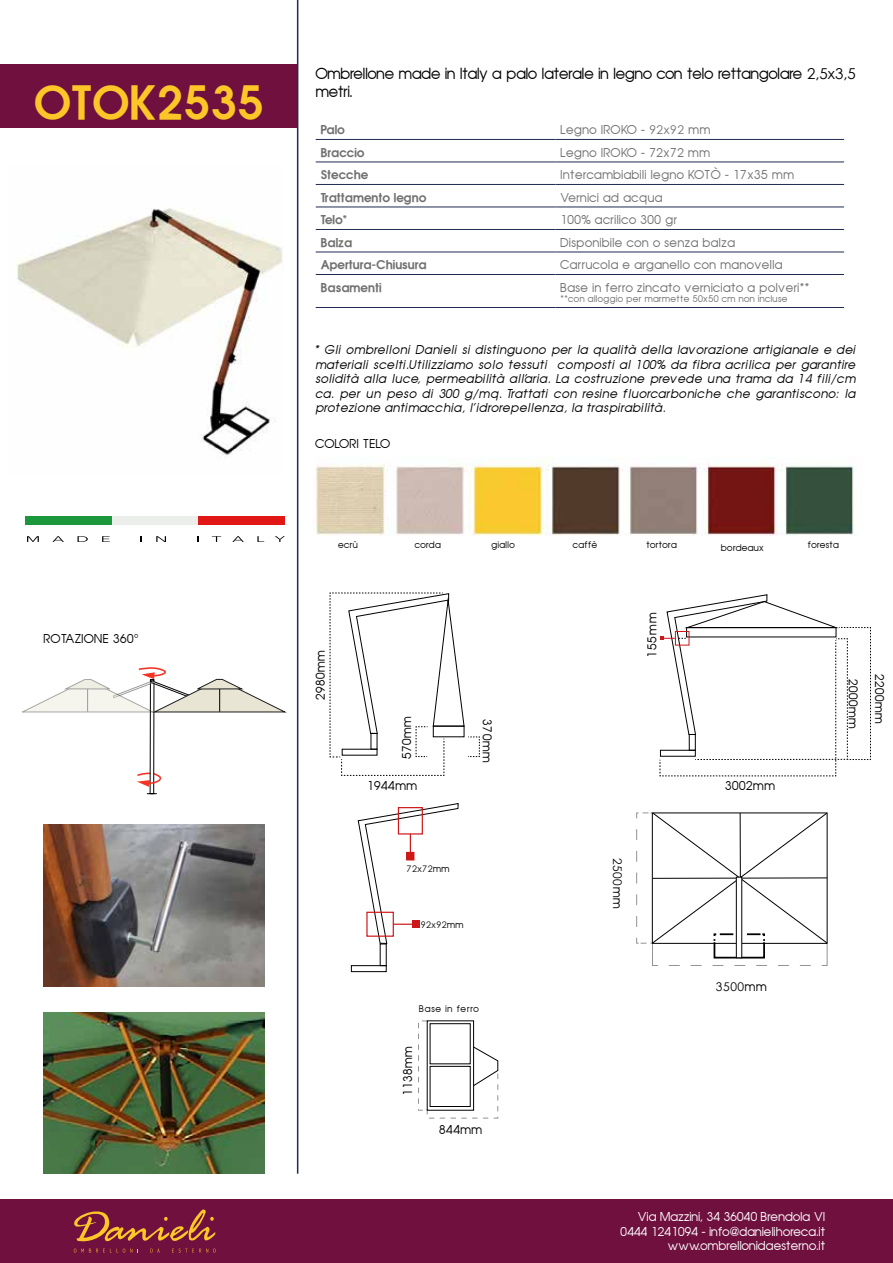
<style>
.page{position:relative;width:893px;height:1263px;background:#fff}
.page>*{position:absolute;margin:0;border:0;box-sizing:border-box;transform-origin:0 0}
.t1{font:700 45px "Trendex SSK Semi";color:#fdc628}
.t2{font:15px/18px "Trendex SSK";color:#000}
.t3{font:12px/14.4px "Trendex SSK Italic";letter-spacing:.05em;color:#000;text-align:justify}
.t4{font:12px "Trendex SSK";letter-spacing:.05em;color:#71706f}
.t5{font:12px/14.4px "Trendex SSK";letter-spacing:.025em;color:#fff;text-align:right}
.t6{font:12px "Trendex SSK";letter-spacing:.05em;color:#000}
.t7{font:700 12px "Trendex SSK Semi";color:#71706f}
.t8{font:12px "Century Gothic";letter-spacing:.05em;color:#000}
.t9{font:9px "Trendex SSK";letter-spacing:.05em;color:#000}
.t10{font:9px "Trendex SSK";letter-spacing:.05em;color:#71706f}
.t11{font:9px "Century Gothic";letter-spacing:.05em;color:#000}
.t12{font:9px "Trendex SSK";letter-spacing:.1em;color:#000}
.s1{font-family:"Century Gothic"}
.s2{font-family:"Trendex SSK"}
</style>
<div class="page">
<div style="left:0;top:64px;width:298px;height:64px;background:#6f103f"></div>
<hr style="left:297px;top:0;width:1px;height:1174px;background:#1f2b51">
<img style="left:16px;top:208px;width:267px;height:247px">
<div style="left:26px;top:517px;width:86px;height:8px;background:#1c983c"></div>
<div style="left:112px;top:517px;width:86px;height:8px;background:#eceeec"></div>
<div style="left:198px;top:517px;width:87px;height:8px;background:#e01714"></div>
<svg style="left:27px;top:536px;width:12px;height:6px"></svg>
<svg style="left:52px;top:536px;width:12px;height:6px"></svg>
<svg style="left:78px;top:536px;width:10px;height:6px"></svg>
<svg style="left:102px;top:536px;width:8px;height:6px"></svg>
<svg style="left:156px;top:536px;width:10px;height:6px"></svg>
<svg style="left:212px;top:536px;width:9px;height:6px"></svg>
<svg style="left:232px;top:536px;width:12px;height:6px"></svg>
<svg style="left:257px;top:536px;width:7px;height:6px"></svg>
<svg style="left:275px;top:536px;width:10px;height:6px"></svg>
<hr style="left:316px;top:139px;width:239px;height:1px;background:#1f2b51">
<hr style="left:555px;top:139px;width:289px;height:1px;background:#1f2b51">
<hr style="left:316px;top:162px;width:239px;height:1px;background:#1f2b51">
<hr style="left:555px;top:162px;width:289px;height:1px;background:#1f2b51">
<hr style="left:316px;top:252px;width:239px;height:1px;background:#1f2b51">
<hr style="left:555px;top:252px;width:289px;height:1px;background:#1f2b51">
<hr style="left:316px;top:274px;width:239px;height:1px;background:#1f2b51">
<hr style="left:555px;top:274px;width:289px;height:1px;background:#1f2b51">
<hr style="left:316px;top:307px;width:239px;height:1px;background:#1f2b51">
<hr style="left:555px;top:307px;width:289px;height:1px;background:#1f2b51">
<hr style="left:316px;top:184px;width:239px;height:1px;background:#1f2b51">
<hr style="left:555px;top:184px;width:289px;height:1px;background:#1f2b51">
<hr style="left:316px;top:207px;width:239px;height:1px;background:#1f2b51">
<hr style="left:555px;top:207px;width:289px;height:1px;background:#1f2b51">
<hr style="left:316px;top:229px;width:239px;height:1px;background:#1f2b51">
<hr style="left:555px;top:229px;width:289px;height:1px;background:#1f2b51">
<svg style="left:357px;top:803px;width:102px;height:141px"></svg>
<div style="left:412px;top:921px;width:7px;height:7px;background:#cd1719"></div>
<svg style="left:636px;top:812px;width:192px;height:154px"></svg>
<div style="left:736px;top:877px;width:6px;height:81px;background:#fff"></div>
<div style="left:736px;top:877px;width:6px;height:81px;border:1px solid #000"></div>
<div style="left:430px;top:1023px;width:41px;height:41px;border:1px solid #000"></div>
<div style="left:418px;top:1020px;width:10px;height:90px;border:1px dashed #939391"></div>
<svg style="left:427px;top:1046px;width:71px;height:73px"></svg>
<div style="left:427px;top:1020px;width:47px;height:90px;border:1px solid #000"></div>
<div style="left:351px;top:965px;width:36px;height:7px;border:1px solid #000"></div>
<div style="left:0;top:1199px;width:893px;height:64px;background:#6f103f"></div>
<svg style="left:74px;top:1209px;width:142px;height:43px"></svg>
<img style="left:315px;top:457px;width:541px;height:78px">
<svg style="left:660px;top:594px;width:211px;height:183px"></svg>
<svg style="left:330px;top:593px;width:150px;height:183px"></svg>
<img style="left:44px;top:1012px;width:221px;height:162px">
<img style="left:44px;top:825px;width:221px;height:161px">
<svg style="left:22px;top:667px;width:263px;height:45px"></svg>
<svg style="left:137px;top:772px;width:25px;height:15px"></svg>
<h1 class="t1" style="left:34px;top:73px;width:232px">OTOK2535</h1>
<p class="t6" style="left:44px;top:631px;width:97px">ROTAZIONE 360°</p>
<p class="t2" style="left:316px;top:64px;width:542px">Ombrellone made in Italy a palo laterale in legno con telo rettangolare <span class="s1">2,5x3,5 </span>metri.</p>
<p class="t7" style="left:321px;top:122px;width:26px">Palo</p>
<p class="t4" style="left:561px;top:122px;width:151px">Legno IROKO - <span class="s1">92x92</span> mm</p>
<p class="t7" style="left:321px;top:145px;width:45px">Braccio</p>
<p class="t4" style="left:561px;top:145px;width:151px">Legno IROKO - 72x72 mm</p>
<p class="t7" style="left:321px;top:167px;width:49px">Stecche</p>
<p class="t4" style="left:561px;top:167px;width:235px">Intercambiabili legno KOTÒ - 17x35 mm</p>
<p class="t7" style="left:321px;top:190px;width:107px">Trattamento legno</p>
<p class="t4" style="left:561px;top:190px;width:103px">Vernici ad acqua</p>
<p class="t7" style="left:321px;top:212px;width:28px">Telo*</p>
<p class="t4" style="left:561px;top:212px;width:118px">100% acrilico 300 gr</p>
<p class="t7" style="left:321px;top:235px;width:33px">Balza</p>
<p class="t4" style="left:561px;top:235px;width:176px">Disponibile con o senza balza</p>
<p class="t7" style="left:321px;top:257px;width:107px">Apertura-Chiusura</p>
<p class="t4" style="left:561px;top:257px;width:223px">Carrucola e arganello con manovella</p>
<p class="t7" style="left:321px;top:280px;width:62px">Basamenti</p>
<p class="t4" style="left:561px;top:280px;width:250px">Base in ferro zincato verniciato a polveri**</p>
<p class="t10" style="left:561px;top:293px;width:228px">**con alloggio per marmette 50x50 cm non incluse</p>
<p class="t3" style="left:316px;top:342px;width:542px">* Gli ombrelloni Danieli si distinguono per la qualità della lavorazione artigianale e dei materiali scelti.Utilizziamo solo tessuti composti al 100% da fibra acrilica per garantire solidità alla luce, permeabilità all’aria. La costruzione prevede una trama da 14 fili/cm ca. per un peso di 300 g/mq. Trattati con resine fluorcarboniche che garantiscono: la protezione antimacchia, l’idrorepellenza, la traspirabilità.</p>
<p class="t6" style="left:315px;top:436px;width:76px">COLORI TELO</p>
<p class="t9" style="left:338px;top:539px;width:21px">ecrù</p>
<p class="t9" style="left:415px;top:539px;width:27px">corda</p>
<p class="t9" style="left:492px;top:539px;width:25px">giallo</p>
<p class="t9" style="left:573px;top:539px;width:26px">caffè</p>
<p class="t9" style="left:646px;top:539px;width:32px">tortora</p>
<p class="t9" style="left:808px;top:539px;width:32px">foresta</p>
<p class="t9" style="left:721px;top:542px;width:44px">bordeaux</p>
<p class="t6" style="left:313px;top:700px;width:51px;rotate:-90deg">2980mm</p>
<p class="t6" style="left:399px;top:759px;width:44px;rotate:-90deg">570mm</p>
<p class="t6" style="left:495px;top:719px;width:44px;rotate:90deg">370mm</p>
<p class="t6" style="left:644px;top:658px;width:47px;rotate:-90deg">155mm</p>
<p class="t6" style="left:367px;top:778px;width:51px">1944mm</p>
<p class="t6" style="left:725px;top:778px;width:51px">3002mm</p>
<p class="t6" style="left:861px;top:679px;width:51px;rotate:90deg">2000mm</p>
<p class="t6" style="left:887px;top:674px;width:51px;rotate:90deg">2200mm</p>
<p class="t11" style="left:407px;top:863px;width:44px">72x72<span class="s2">mm</span></p>
<p class="t11" style="left:421px;top:918px;width:44px">92x92<span class="s2">mm</span></p>
<p class="t12" style="left:419px;top:1002px;width:61px">Base in ferro</p>
<p class="t6" style="left:400px;top:1096px;width:51px;rotate:-90deg">1138mm</p>
<p class="t6" style="left:439px;top:1122px;width:44px">844mm</p>
<p class="t8" style="left:626px;top:857px;width:52px;rotate:90deg">2500<span class="s2">mm</span></p>
<p class="t8" style="left:716px;top:978px;width:52px">3500<span class="s2">mm</span></p>
<p class="t5" style="left:621px;top:1209px;width:206px">Via Mazzini, 34 36040 Brendola VI<br>0444 1241094 - info@danielihoreca.it www.ombrellonidaesterno.it</p>
</div>
